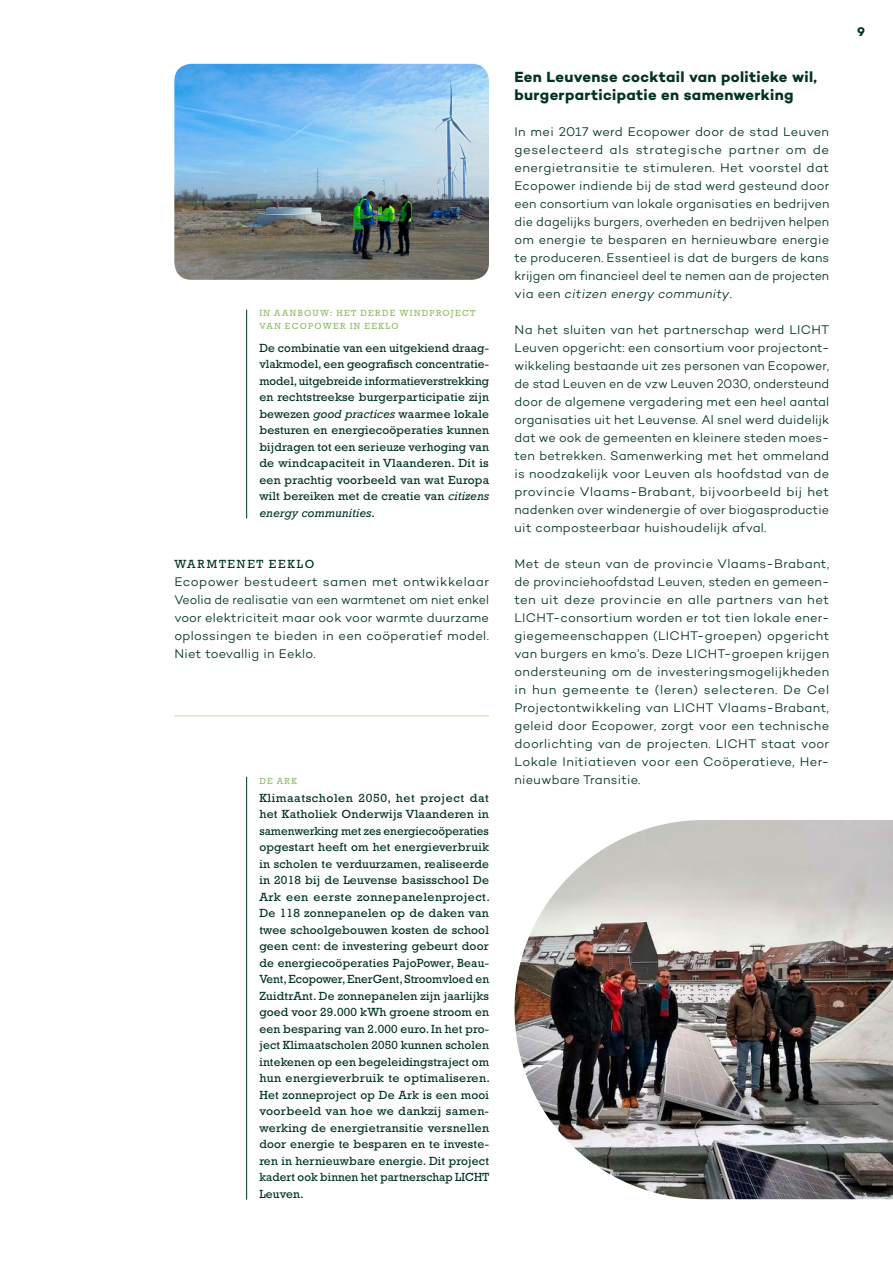
<style>
.page{position:relative;width:893px;height:1263px;background:#fff}
.page>*{position:absolute;margin:0;border:0;box-sizing:border-box;transform-origin:0 0}
.Tussentitel_2{font:700 15px/18px "Campton";letter-spacing:.02em;color:#003225}
.Bodytekst{font:300 12.75px/18px "Campton";letter-spacing:.02em;color:#003225;text-align:justify}
.t1{font:700 12.75px "Campton";color:#003225}
.Grafiek-tekst{font:12px/16.5px "Rockwell Std";letter-spacing:.015em;color:#003225;text-align:justify}
.Tussentitel{font:12px "Rockwell Std";letter-spacing:.15em;color:#003225}
.Grafiek_-_Titel{font:9px/13.5px "Rockwell Std";letter-spacing:.15em;color:#90bd67}
.s1{font-style:italic}
</style>
<div class="page">
<hr style="left:246px;top:310px;width:1px;height:209px;background:#003225">
<img style="left:174px;top:64px;width:315px;height:216px">
<img style="left:514px;top:820px;width:379px;height:379px">
<hr style="left:174px;top:715px;width:315px;height:1px;background:#c6dba1">
<hr style="left:246px;top:777px;width:1px;height:423px;background:#003225">
<p class="Grafiek_-_Titel" style="left:259px;top:306px;width:217px">IN AANBOUW: HET DERDE WINDPROJECT<br>VAN ECOPOWER IN EEKLO</p>
<p class="Grafiek-tekst" style="left:259px;top:339px;width:231px">De combinatie van een uitgekiend draag&shy;vlakmodel, een geografisch concentratie&shy;model, uitgebreide informatieverstrekking en rechtstreekse burgerparticipatie zijn bewezen <span class="s1">good practices</span> waarmee lokale besturen en energiecoöperaties kunnen bijdragen tot een serieuze verhoging van de windcapaciteit in Vlaanderen. Dit is een prachtig voorbeeld van wat Europa wilt bereiken met de creatie van <span class="s1">citizens energy communities</span>.</p>
<p class="Tussentitel" style="left:174px;top:557px;width:141px">WARMTENET EEKLO</p>
<p class="Bodytekst" style="left:174px;top:572px;width:316px">Ecopower bestudeert samen met ontwikkelaar Veolia de realisatie van een warmtenet om niet enkel voor elektriciteit maar ook voor warmte duurzame oplossingen te bieden in een coöperatief model.<br>Niet toevallig in Eeklo.</p>
<p class="Tussentitel_2" style="left:514px;top:67px;width:304px">Een Leuvense cocktail van politieke wil, burgerparticipatie en samenwerking</p>
<p class="Bodytekst" style="left:514px;top:122px;width:316px">In mei 2017 werd Ecopower door de stad Leuven geselecteerd als strategische partner om de energietransitie te stimuleren. Het voorstel dat Ecopower indiende bij de stad werd gesteund door een consortium van lokale organisaties en bedrijven die dagelijks burgers, overheden en bedrijven helpen om energie te besparen en hernieuwbare energie te produceren. Essentieel is dat de burgers de kans krijgen om financieel deel te nemen aan de projecten via een <span class="s1">citizen energy community</span>.</p>
<p class="Bodytekst" style="left:514px;top:320px;width:316px">Na het sluiten van het partnerschap werd LICHT Leuven opgericht: een consortium voor projectont&shy;wikkeling bestaande uit zes personen van Ecopower, de stad Leuven en de vzw Leuven 2030, ondersteund door de algemene vergadering met een heel aantal organisaties uit het Leuvense. Al snel werd duidelijk dat we ook de gemeenten en kleinere steden moes&shy;ten betrekken. Samenwerking met het ommeland is noodzakelijk voor Leuven als hoofdstad van de provincie Vlaams-Brabant, bijvoorbeeld bij het nadenken over windenergie of over biogasproductie uit composteerbaar huishoudelijk afval.</p>
<p class="Bodytekst" style="left:514px;top:554px;width:316px">Met de steun van de provincie Vlaams-Brabant, de provinciehoofdstad Leuven, steden en gemeen&shy;ten uit deze provincie en alle partners van het LICHT-consortium worden er tot tien lokale ener&shy;giegemeenschappen (LICHT-groepen) opgericht van burgers en kmo’s. Deze LICHT-groepen krijgen ondersteuning om de investeringsmogelijkheden in hun gemeente te (leren) selecteren. De Cel Projectontwikkeling van LICHT Vlaams-Brabant, geleid door Ecopower, zorgt voor een technische doorlichting van de projecten. LICHT staat voor Lokale Initiatieven voor een Coöperatieve, Her-</p>
<p class="Grafiek_-_Titel" style="left:259px;top:774px;width:39px">DE ARK</p>
<p class="Bodytekst" style="left:514px;top:770px;width:127px">nieuwbare Transitie.</p>
<p class="Grafiek-tekst" style="left:259px;top:789px;width:232px">Klimaatscholen 2050, het project dat het Katholiek Onderwijs Vlaanderen in samenwerking met zes energiecoöperaties opgestart heeft om het energieverbruik in scholen te verduurzamen, realiseerde in 2018 bij de Leuvense basisschool De Ark een eerste zonnepanelenproject.<br>De 118 zonnepanelen op de daken van twee schoolgebouwen kosten de school geen cent: de investering gebeurt door de energiecoöperaties PajoPower, Beau-Vent, Ecopower, EnerGent, Stroomvloed en ZuidtrAnt. De zonnepanelen zijn jaarlijks goed voor 29.000 kWh groene stroom en een besparing van 2.000 euro. In het pro&shy;ject Klimaatscholen 2050 kunnen scholen intekenen op een begeleidingstraject om hun energieverbruik te optimaliseren.<br>Het zonneproject op De Ark is een mooi voorbeeld van hoe we dankzij samen&shy;werking de energietransitie versnellen door energie te besparen en te investe&shy;ren in hernieuwbare energie. Dit project kadert ook binnen het partnerschap LICHT Leuven.</p>
<p class="t1" style="left:857px;top:24px;width:9px">9</p>
</div>
